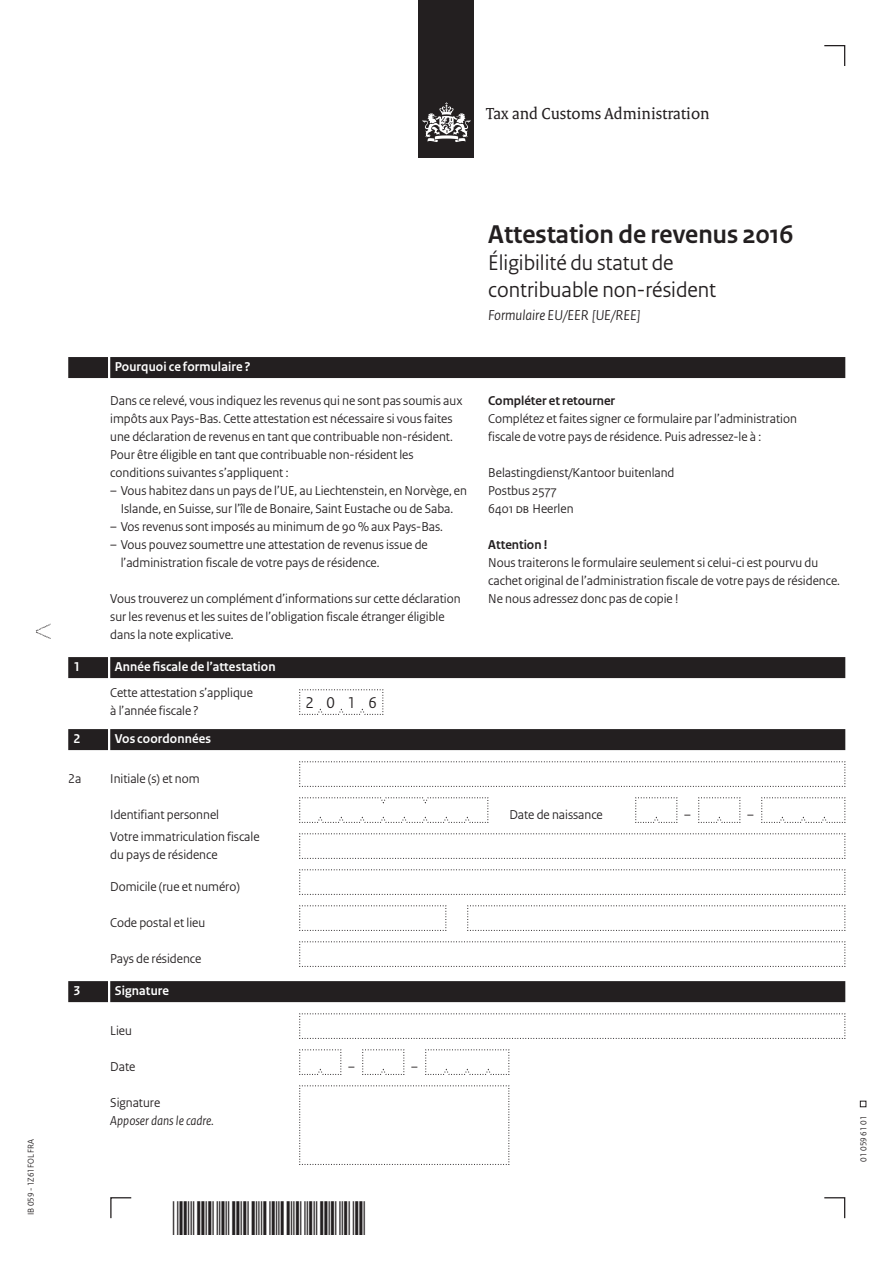
<style>
.page{position:relative;width:893px;height:1263px;background:#fff}
.page>*{position:absolute;margin:0;border:0;box-sizing:border-box;transform-origin:0 0}
.t1{font:700 27px "Rijksoverheid Sans Heading";color:#231f20}
.t2{font:22.5px/27px "Rijksoverheid Sans Heading";color:#231f20}
.t3{font:17.25px "Rijksoverheid Serif";color:#231f20}
.t4{font:16.5px "Rijksoverheid Sans Heading";color:#231f20}
.t5{font:italic 15px "Rijksoverheid Sans Heading";color:#231f20}
.t6{font:13.5px/18px "Rijksoverheid Sans Heading";color:#231f20}
.t7{font:700 13.5px "Rijksoverheid Sans Heading";letter-spacing:.01em;color:#fff}
.t8{font:700 13.5px "Rijksoverheid Sans Heading";color:#231f20}
.t9{font:italic 13.5px "Rijksoverheid Sans Heading";color:#231f20}
.t10{font:9px "Rijksoverheid Sans Heading";color:#231f20}
</style>
<div class="page">
<div style="left:419px;top:0;width:55px;height:158px;background:#231f20"></div>
<svg style="left:423px;top:102px;width:47px;height:40px"></svg>
<svg style="left:824px;top:1197px;width:22px;height:22px"></svg>
<svg style="left:110px;top:1197px;width:22px;height:22px"></svg>
<svg style="left:824px;top:45px;width:22px;height:21px"></svg>
<svg style="left:860px;top:1101px;width:6px;height:6px"></svg>
<svg style="left:36px;top:624px;width:15px;height:15px"></svg>
<div style="left:110px;top:357px;width:735px;height:21px;background:#231f20"></div>
<div style="left:68px;top:357px;width:40px;height:21px;background:#231f20"></div>
<div style="left:110px;top:657px;width:735px;height:21px;background:#231f20"></div>
<div style="left:68px;top:657px;width:40px;height:21px;background:#231f20"></div>
<div style="left:110px;top:729px;width:735px;height:21px;background:#231f20"></div>
<div style="left:68px;top:729px;width:40px;height:21px;background:#231f20"></div>
<div style="left:110px;top:981px;width:735px;height:21px;background:#231f20"></div>
<div style="left:68px;top:981px;width:40px;height:21px;background:#231f20"></div>
<svg style="left:299px;top:689px;width:85px;height:26px"></svg>
<svg style="left:299px;top:761px;width:547px;height:26px"></svg>
<svg style="left:299px;top:797px;width:190px;height:26px"></svg>
<svg style="left:635px;top:797px;width:43px;height:26px"></svg>
<svg style="left:698px;top:797px;width:43px;height:26px"></svg>
<svg style="left:761px;top:797px;width:85px;height:26px"></svg>
<svg style="left:299px;top:833px;width:547px;height:26px"></svg>
<svg style="left:299px;top:869px;width:547px;height:26px"></svg>
<svg style="left:299px;top:905px;width:148px;height:26px"></svg>
<svg style="left:467px;top:905px;width:379px;height:26px"></svg>
<svg style="left:299px;top:941px;width:547px;height:26px"></svg>
<svg style="left:299px;top:1013px;width:547px;height:26px"></svg>
<svg style="left:299px;top:1049px;width:43px;height:26px"></svg>
<svg style="left:362px;top:1049px;width:43px;height:26px"></svg>
<svg style="left:425px;top:1049px;width:85px;height:26px"></svg>
<svg style="left:299px;top:1085px;width:211px;height:80px"></svg>
<p class="t3" style="left:486px;top:103px;width:225px">Tax and Customs Administration</p>
<p class="t10" style="left:26px;top:1215px;width:78px;rotate:-90deg">IB 059 - 1Z61FOL FRA</p>
<p class="t7" style="left:115px;top:359px;width:137px">Pourquoi ce formulaire ?</p>
<p class="t6" style="left:110px;top:392px;width:354px">Dans ce relevé, vous indiquez les revenus qui ne sont pas soumis aux impôts aux Pays-Bas. Cette attestation est nécessaire si vous faites une déclaration de revenus en tant que contribuable non-résident.<br>Pour être éligible en tant que contribuable non-résident les conditions suivantes s’appliquent :</p>
<p class="t6" style="left:110px;top:482px;width:358px;text-align:center">– Vous habitez dans un pays de l’UE, au Liechtenstein, en Norvège, en<br>Islande, en Suisse, sur l’île de Bonaire, Saint Eustache ou de Saba.</p>
<p class="t6" style="left:110px;top:518px;width:334px">– Vos revenus sont imposés au minimum de 90 % aux Pays-Bas.</p>
<p class="t6" style="left:121px;top:536px;width:309px;text-indent:-10px">– Vous pouvez soumettre une attestation de revenus issue de l’administration fiscale de votre pays de résidence.</p>
<p class="t6" style="left:110px;top:590px;width:352px">Vous trouverez un complément d’informations sur cette déclaration sur les revenus et les suites de l’obligation fiscale étranger éligible dans la note explicative.</p>
<h1 class="t1" style="left:488px;top:219px;width:307px">Attestation de revenus 2016</h1>
<h2 class="t2" style="left:488px;top:249px;width:229px">Éligibilité du statut de contribuable non‑résident</h2>
<p class="t5" style="left:488px;top:306px;width:154px">Formulaire EU/EER [UE/REE]</p>
<p class="t8" style="left:488px;top:393px;width:128px">Compléter et retourner</p>
<p class="t6" style="left:488px;top:410px;width:310px">Complétez et faites signer ce formulaire par l’administration fiscale de votre pays de résidence. Puis adressez-le à :</p>
<p class="t6" style="left:488px;top:464px;width:188px">Belastingdienst/Kantoor buitenland<br>Postbus 2577<br>6401 DB Heerlen</p>
<p class="t8" style="left:488px;top:537px;width:61px">Attention !</p>
<p class="t6" style="left:488px;top:554px;width:353px">Nous traiterons le formulaire seulement si celui-ci est pourvu du cachet original de l’administration fiscale de votre pays de résidence.<br>Ne nous adressez donc pas de copie !</p>
<p class="t7" style="left:74px;top:659px;width:8px">1</p>
<p class="t7" style="left:115px;top:659px;width:162px">Année fiscale de l’attestation</p>
<p class="t6" style="left:110px;top:684px;width:144px">Cette attestation s’applique à l’année fiscale ?</p>
<p class="t7" style="left:74px;top:731px;width:8px">2</p>
<p class="t7" style="left:115px;top:731px;width:98px">Vos coordonnées</p>
<p class="t6" style="left:68px;top:770px;width:15px">2a</p>
<p class="t6" style="left:110px;top:770px;width:91px">Initiale (s) et nom</p>
<p class="t6" style="left:110px;top:806px;width:110px">Identifiant personnel</p>
<p class="t6" style="left:509px;top:806px;width:95px">Date de naissance</p>
<p class="t6" style="left:110px;top:828px;width:151px">Votre immatriculation fiscale du pays de résidence</p>
<p class="t6" style="left:110px;top:878px;width:131px">Domicile (rue et numéro)</p>
<p class="t6" style="left:110px;top:914px;width:96px">Code postal et lieu</p>
<p class="t6" style="left:110px;top:950px;width:93px">Pays de résidence</p>
<p class="t7" style="left:74px;top:983px;width:8px">3</p>
<p class="t7" style="left:115px;top:983px;width:56px">Signature</p>
<p class="t6" style="left:110px;top:1022px;width:23px">Lieu</p>
<p class="t6" style="left:110px;top:1058px;width:27px">Date</p>
<p class="t6" style="left:110px;top:1094px;width:52px">Signature</p>
<p class="t9" style="left:110px;top:1113px;width:105px">Apposer dans le cadre.</p>
<p class="t4" style="left:306px;top:693px;width:73px">2016</p>
<p class="t6" style="left:348px;top:1058px;width:8px">–</p>
<p class="t6" style="left:411px;top:1058px;width:8px">–</p>
<p class="t6" style="left:684px;top:806px;width:8px">–</p>
<p class="t6" style="left:747px;top:806px;width:8px">–</p>
<p class="t10" style="left:858px;top:1161px;width:47px;rotate:-90deg">01 059 61 01</p>
</div>
